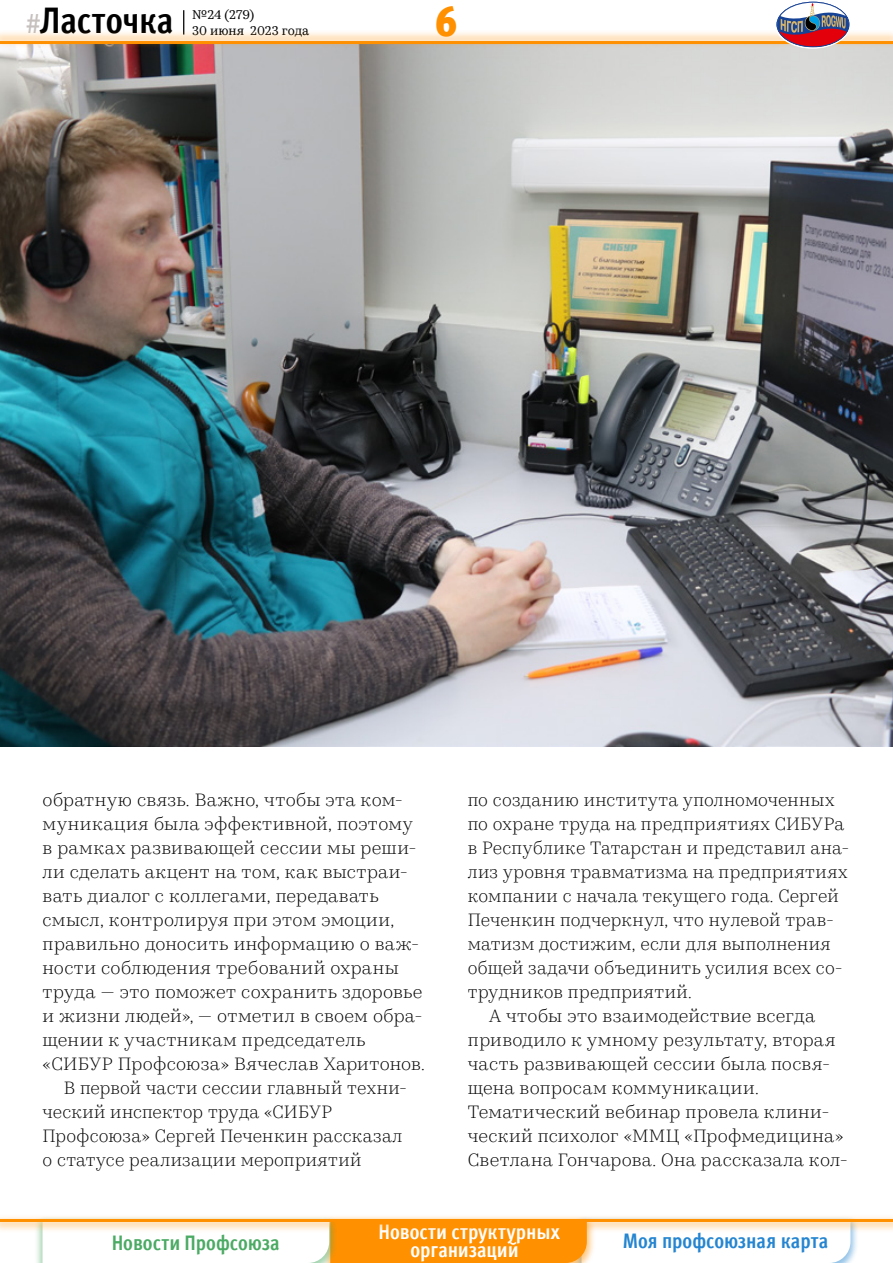
<style>
.page{position:relative;width:893px;height:1263px;background:#fff}
.page>*{position:absolute;margin:0;border:0;box-sizing:border-box;transform-origin:0 0}
.t1{font:900 condensed 43.5px "Meta Pro";color:#ff9000}
.t2{font:700 condensed 36.9px "Meta Pro";letter-spacing:-.005em;color:#000}
.t3{font:700 condensed 21px/18px "Meta Pro";color:#fff;text-align:center}
.t4{font:700 condensed 21px "Meta Pro";letter-spacing:-.005em;color:#2585d0}
.t5{font:700 condensed 21px "Meta Pro";color:#4baa64}
.t6{font:300 18px "Kazimir Text";letter-spacing:.015em;color:#000}
.t7{font:12.75px/15px "Kazimir Text";color:#000}
.s1{font-weight:400;font-stretch:normal;font-size:27px;color:#c6c0be}
</style>
<div class="page">
<img style="left:0;top:48px;width:893px;height:698px">
<svg style="left:183px;top:10px;width:1px;height:19px"></svg>
<svg style="left:310px;top:1233px;width:540px;height:30px"></svg>
<div style="left:0;top:29px;width:893px;height:19px;background:#ff9000;opacity:.3"></div>
<hr style="left:0;top:41px;width:893px;height:3px;background:#ff9000">
<div style="left:0;top:1214px;width:893px;height:19px;background:#ff9000;opacity:.3"></div>
<hr style="left:0;top:1219px;width:893px;height:3px;background:#ff9000">
<svg style="left:775px;top:2px;width:75px;height:46px"></svg>
<div style="left:775px;top:0;width:75px;height:48px;border:1px solid #fff;border-radius:50%"></div>
<h2 class="t2" style="left:26px;top:-9px;width:149px"><span class="s1">#</span>Ласточка</h2>
<p class="t7" style="left:192px;top:7px;width:118px">№24 (279)<br>30 июня 2023 года</p>
<h1 class="t1" style="left:436px;top:-14px;width:23px">6</h1>
<p class="t6" style="left:43px;top:786px;width:362px">обратную связь. Важно, чтобы эта ком-</p>
<p class="t6" style="left:43px;top:810px;width:372px">муникация была эффективной, поэтому</p>
<p class="t6" style="left:43px;top:834px;width:376px">в рамках развивающей сессии мы реши-</p>
<p class="t6" style="left:43px;top:858px;width:367px">ли сделать акцент на том, как выстраи-</p>
<p class="t6" style="left:43px;top:882px;width:338px">вать диалог с коллегами, передавать</p>
<p class="t6" style="left:43px;top:906px;width:353px">смысл, контролируя при этом эмоции,</p>
<p class="t6" style="left:43px;top:930px;width:378px">правильно доносить информацию о важ-</p>
<p class="t6" style="left:43px;top:954px;width:358px">ности соблюдения требований охраны</p>
<p class="t6" style="left:43px;top:978px;width:382px">труда — это поможет сохранить здоровье</p>
<p class="t6" style="left:43px;top:1003px;width:382px">и жизни людей», — отметил в своем обра-</p>
<p class="t6" style="left:43px;top:1027px;width:324px">щении к участникам председатель</p>
<p class="t6" style="left:43px;top:1051px;width:384px">«СИБУР Профсоюза» Вячеслав Харитонов.</p>
<p class="t6" style="left:64px;top:1075px;width:345px">В первой части сессии главный техни-</p>
<p class="t6" style="left:43px;top:1099px;width:291px">ческий инспектор труда «СИБУР</p>
<p class="t6" style="left:43px;top:1123px;width:361px">Профсоюза» Сергей Печенкин рассказал</p>
<p class="t6" style="left:43px;top:1147px;width:320px">о статусе реализации мероприятий</p>
<p class="t6" style="left:468px;top:786px;width:368px">по созданию института уполномоченных</p>
<p class="t6" style="left:468px;top:810px;width:378px">по охране труда на предприятиях СИБУРа</p>
<p class="t6" style="left:468px;top:834px;width:383px">в Республике Татарстан и представил ана-</p>
<p class="t6" style="left:468px;top:858px;width:381px">лиз уровня травматизма на предприятиях</p>
<p class="t6" style="left:468px;top:882px;width:373px">компании с начала текущего года. Сергей</p>
<p class="t6" style="left:468px;top:906px;width:368px">Печенкин подчеркнул, что нулевой трав-</p>
<p class="t6" style="left:468px;top:930px;width:364px">матизм достижим, если для выполнения</p>
<p class="t6" style="left:468px;top:955px;width:376px">общей задачи объединить усилия всех со-</p>
<p class="t6" style="left:468px;top:979px;width:225px">трудников предприятий.</p>
<p class="t6" style="left:489px;top:1003px;width:328px">А чтобы это взаимодействие всегда</p>
<p class="t6" style="left:468px;top:1027px;width:369px">приводило к умному результату, вторая</p>
<p class="t6" style="left:468px;top:1051px;width:364px">часть развивающей сессии была посвя-</p>
<p class="t6" style="left:468px;top:1075px;width:292px">щена вопросам коммуникации.</p>
<p class="t6" style="left:468px;top:1099px;width:363px">Тематический вебинар провела клини-</p>
<p class="t6" style="left:468px;top:1123px;width:377px">ческий психолог «ММЦ «Профмедицина»</p>
<p class="t6" style="left:468px;top:1147px;width:382px">Светлана Гончарова. Она рассказала кол-</p>
<p class="t5" style="left:112px;top:1226px;width:169px">Новости Профсоюза</p>
<p class="t3" style="left:379px;top:1222px;width:183px">Новости структурных организаций</p>
<p class="t4" style="left:623px;top:1225px;width:207px">Моя профсоюзная карта</p>
</div>
